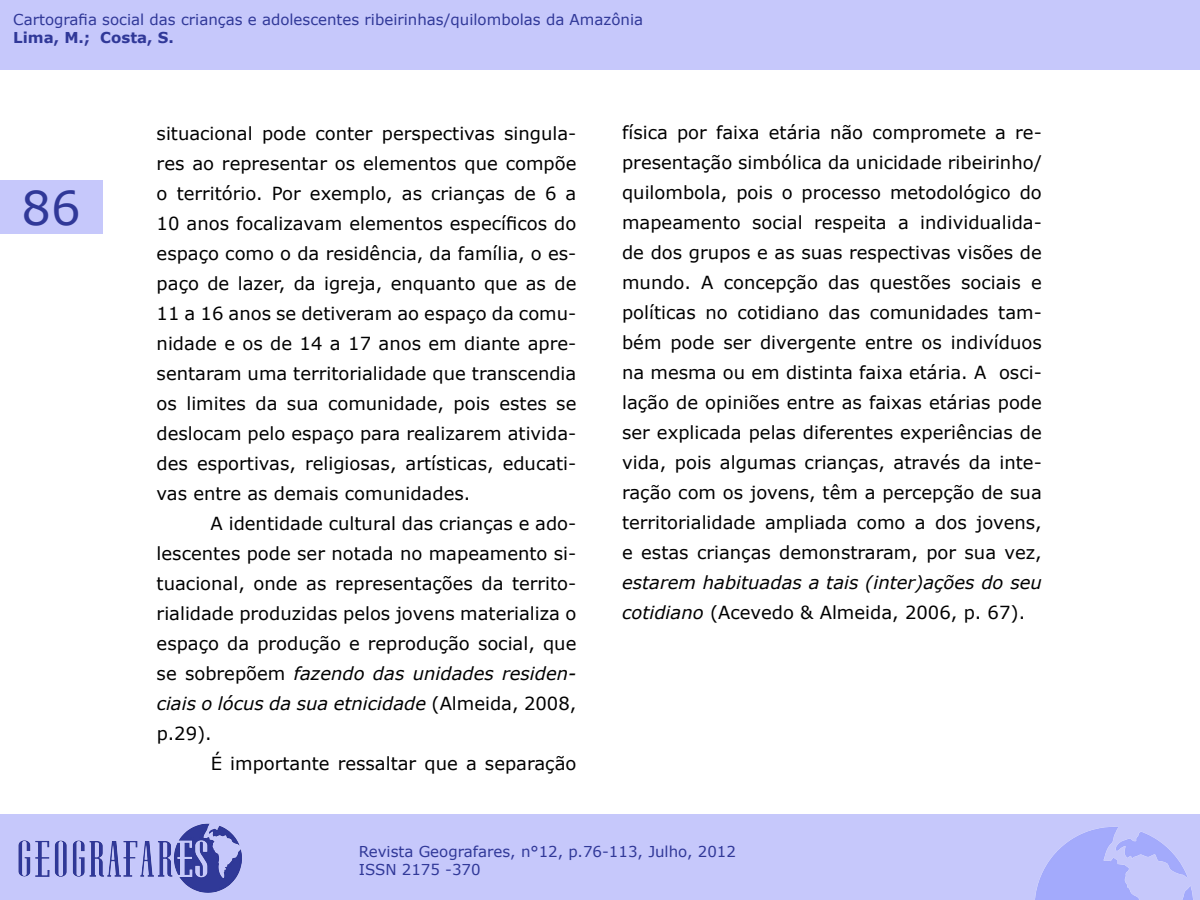
<style>
.page{position:relative;width:1200px;height:900px;background:#fff}
.page>*{position:absolute;margin:0;border:0;box-sizing:border-box;transform-origin:0 0}
.t1{font:46.5px "Verdana";color:#303898}
.t2{font:18px/30px "Verdana";color:#000;text-align:justify}
.t3{font:italic 18px/30px "Verdana";color:#000}
.t4{font:15px/18px "Verdana";color:#303898}
.t5{font:700 15px "Verdana";color:#303898}
.s1{font-style:italic}
.s2{font-style:normal}
</style>
<div class="page">
<div style="left:0;top:180px;width:102px;height:54px;background:#c6c8fb"></div>
<div style="left:0;top:814px;width:1200px;height:86px;background:#c6c8fb"></div>
<img style="left:18px;top:823px;width:224px;height:70px">
<img style="left:1035px;top:827px;width:158px;height:73px">
<div style="left:0;top:0;width:1200px;height:69px;background:#c6c8fb"></div>
<p class="t4" style="left:13px;top:11px;width:631px">Cartografia social das crianças e adolescentes ribeirinhas/quilombolas da Amazônia</p>
<p class="t5" style="left:13px;top:27px;width:162px">Lima, M .; Costa, S.</p>
<h1 class="t1" style="left:22px;top:176px;width:61px">86</h1>
<p class="t2" style="left:157px;top:118px;width:421px">situacional pode conter perspectivas singula&shy;res ao representar os elementos que compõe o território. Por exemplo, as crianças de 6 a 10 anos focalizavam elementos específicos do espaço como o da residência, da família, o es&shy;paço de lazer, da igreja, enquanto que as de 11 a 16 anos se detiveram ao espaço da comu&shy;nidade e os de 14 a 17 anos em diante apre&shy;sentaram uma territorialidade que transcendia os limites da sua comunidade, pois estes se deslocam pelo espaço para realizarem ativida&shy;des esportivas, religiosas, artísticas, educati&shy;vas entre as demais comunidades.</p>
<p class="t2" style="left:157px;top:508px;width:421px;text-indent:54px">A identidade cultural das crianças e ado&shy;lescentes pode ser notada no mapeamento si&shy;tuacional, onde as representações da territo&shy;rialidade produzidas pelos jovens materializa o espaço da produção e reprodução social, que se sobrepõem <span class="s1">fazendo das unidades residen&shy;ciais o lócus da sua etnicidade</span> (Almeida, 2008, p.29).</p>
<p class="t2" style="left:211px;top:749px;width:367px">É importante ressaltar que a separação</p>
<p class="t2" style="left:622px;top:117px;width:421px">física por faixa etária não compromete a re&shy;presentação simbólica da unicidade ribeirinho/ quilombola, pois o processo metodológico do mapeamento social respeita a individualida&shy;de dos grupos e as suas respectivas visões de mundo. A concepção das questões sociais e políticas no cotidiano das comunidades tam&shy;bém pode ser divergente entre os indivíduos na mesma ou em distinta faixa etária. A osci&shy;lação de opiniões entre as faixas etárias pode ser explicada pelas diferentes experiências de vida, pois algumas crianças, através da inte&shy;ração com os jovens, têm a percepção de sua territorialidade ampliada como a dos jovens, e estas crianças demonstraram, por sua vez,</p>
<p class="t3" style="left:622px;top:567px;width:421px">estarem habituadas a tais (inter)ações do seu cotidiano <span class="s2">(Acevedo &amp; Almeida, 2006, p. 67).</span></p>
<p class="t4" style="left:359px;top:843px;width:379px">Revista Geografares, n°12, p.76-113, Julho, 2012<br>ISSN 2175 -370</p>
</div>
